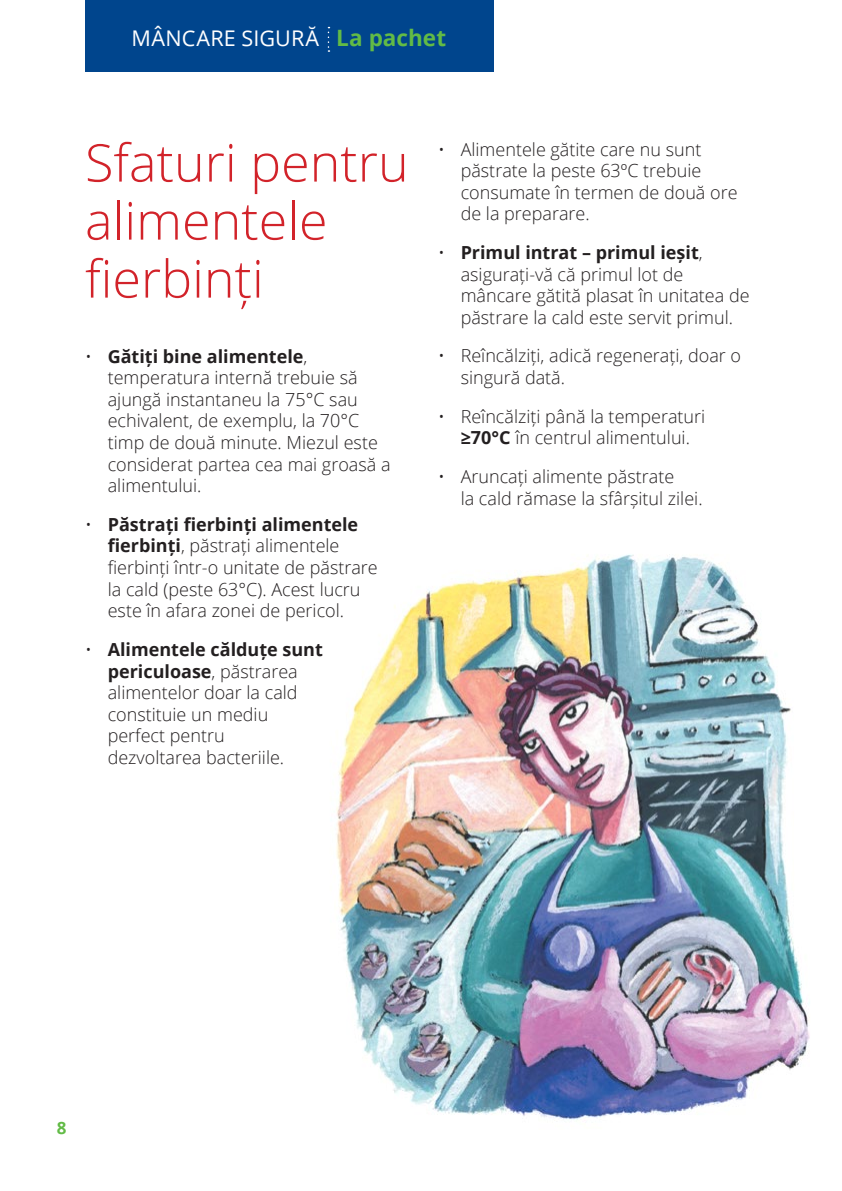
<style>
.page{position:relative;width:842px;height:1191px;background:#fff}
.page>*{position:absolute;margin:0;border:0;box-sizing:border-box;transform-origin:0 0}
.K___Section_Heading{font:300 52px/58px "Open Sans";color:#d2232a}
.t1{font:21.6px "Open Sans";letter-spacing:.01em;color:#fff}
.K___Bullets{font:300 18px/21.6px "Open Sans";color:#231f20}
.t2{font:700 17px "Open Sans";color:#62bb46}
.s1{font-weight:700;font-size:22.6px;color:#62bb46}
.s2{font-weight:700}
</style>
<div class="page">
<img style="left:336px;top:554px;width:474px;height:566px">
<div style="left:85px;top:0;width:408px;height:71px;background:#00458d"></div>
<svg style="left:328px;top:27px;width:1px;height:25px"></svg>
<p class="t1" style="left:132px;top:24px;width:316px">MÂNCARE SIGURĂ <span class="s1">La pachet</span></p>
<p class="K___Section_Heading" style="left:85px;top:132px;width:325px">Sfaturi pentru alimentele fierbinți</p>
<p class="K___Bullets" style="left:108px;top:345px;width:284px;text-indent:-23px">• <span class="s2">Gătiți bine alimentele</span>, temperatura internă trebuie să ajungă instantaneu la 75°C sau echivalent, de exemplu, la 70°C timp de două minute. Miezul este considerat partea cea mai groasă a alimentului.</p>
<p class="K___Bullets" style="left:108px;top:513px;width:272px;text-indent:-23px">• <span class="s2">Păstrați fierbinți alimentele fierbinți</span>, păstrați alimentele fierbinți într-o unitate de păstrare la cald (peste 63°C). Acest lucru este în afara zonei de pericol.</p>
<p class="K___Bullets" style="left:108px;top:638px;width:217px;text-indent:-23px">• <span class="s2">Alimentele călduțe sunt periculoase</span>, păstrarea alimentelor doar la cald constituie un mediu perfect pentru dezvoltarea bacteriile.</p>
<p class="K___Bullets" style="left:461px;top:138px;width:278px;text-indent:-23px">• Alimentele gătite care nu sunt păstrate la peste 63ºC trebuie consumate în termen de două ore de la preparare.</p>
<p class="K___Bullets" style="left:461px;top:241px;width:290px;text-indent:-23px">• <span class="s2">Primul intrat – primul ieșit</span>, asigurați-vă că primul lot de mâncare gătită plasat în unitatea de păstrare la cald este servit primul.</p>
<p class="K___Bullets" style="left:461px;top:345px;width:282px;text-indent:-23px">• Reîncălziți, adică regenerați, doar o singură dată.</p>
<p class="K___Bullets" style="left:438px;top:405px;width:269px;text-align:center">• Reîncălziți până la temperaturi <span class="s2">≥70°C</span> în centrul alimentului.</p>
<p class="K___Bullets" style="left:461px;top:465px;width:243px;text-indent:-23px">• Aruncați alimente păstrate<br>la cald rămase la sfârșitul zilei.</p>
<p class="t2" style="left:57px;top:1116px;width:11px">8</p>
</div>
